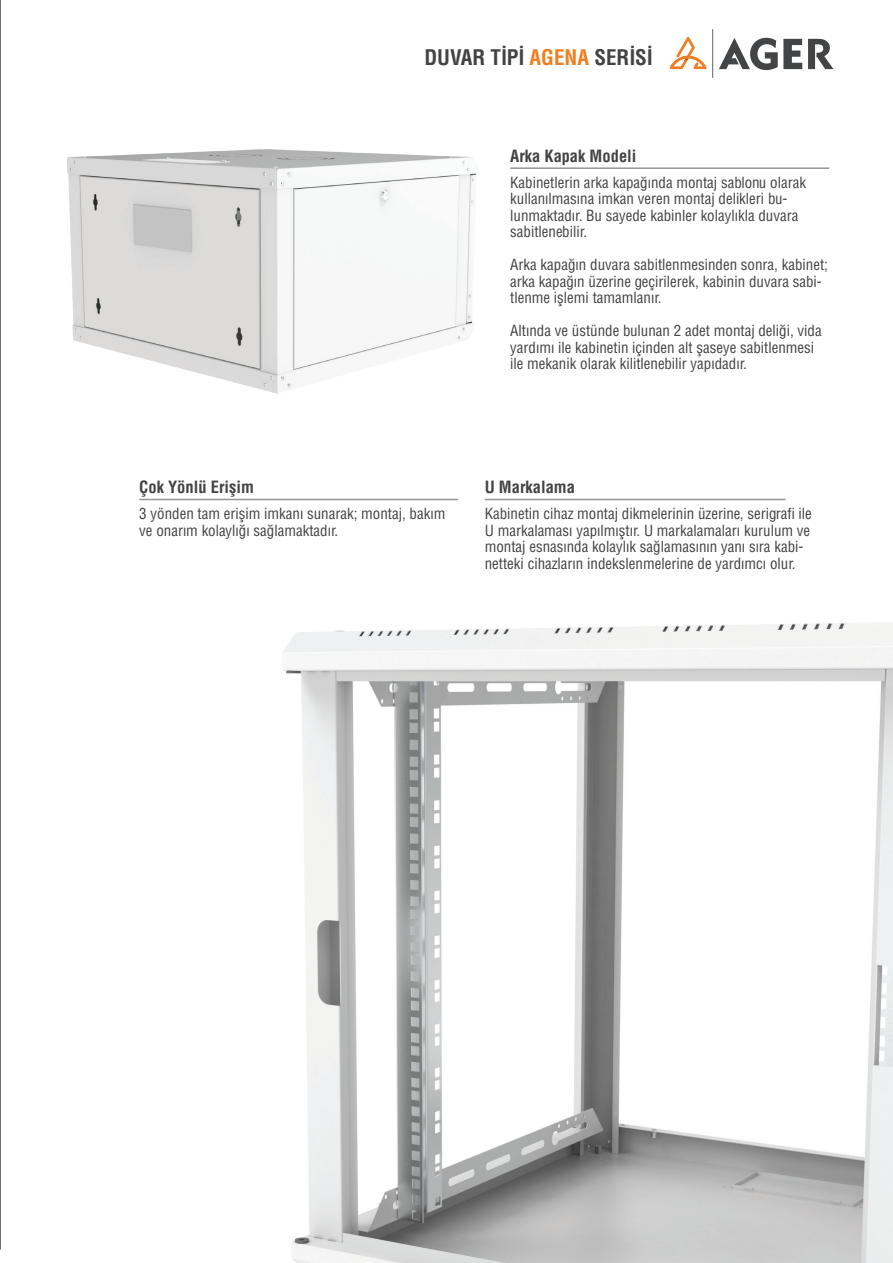
<style>
.page{position:relative;width:893px;height:1263px;background:#fff}
.page>*{position:absolute;margin:0;border:0;box-sizing:border-box;transform-origin:0 0}
.t1{font:21px "Helvetica Cond Bold Tr";color:#434343}
.t2{font:16.5px "Helvetica Cond Bold Tr";color:#434343}
.t3{font:15px/16.5px "Helvetica Cond Normal Tr";color:#434343}
.s1{color:#ee7f22}
</style>
<div class="page">
<hr style="left:0;top:0;width:1px;height:1249px;background:#434343">
<hr style="left:712px;top:29px;width:1px;height:49px;background:#434445">
<svg style="left:808px;top:38px;width:26px;height:31px"></svg>
<svg style="left:719px;top:38px;width:83px;height:32px"></svg>
<svg style="left:670px;top:37px;width:36px;height:32px"></svg>
<hr style="left:510px;top:167px;width:319px;height:2px;background:#939698">
<hr style="left:139px;top:499px;width:319px;height:1px;background:#939698">
<hr style="left:485px;top:499px;width:301px;height:1px;background:#939698">
<img style="left:67px;top:149px;width:410px;height:245px">
<img style="left:283px;top:622px;width:610px;height:641px">
<h1 class="t1" style="left:424px;top:45px;width:230px">DUVAR TİPİ <span class="s1">AGENA</span> SERİSİ</h1>
<p class="t2" style="left:510px;top:146px;width:128px">Arka Kapak Modeli</p>
<p class="t3" style="left:510px;top:174px;width:297px">Kabinetlerin arka kapağında montaj sablonu olarak kullanılmasına imkan veren montaj delikleri bu&shy;lunmaktadır. Bu sayede kabinler kolaylıkla duvara sabitlenebilir.</p>
<p class="t3" style="left:510px;top:256px;width:319px">Arka kapağın duvara sabitlenmesinden sonra, kabinet; arka kapağın üzerine geçirilerek, kabinin duvara sabi&shy;tlenme işlemi tamamlanır.</p>
<p class="t3" style="left:510px;top:322px;width:313px">Altında ve üstünde bulunan 2 adet montaj deliği, vida yardımı ile kabinetin içinden alt şaseye sabitlenmesi ile mekanik olarak kilitlenebilir yapıdadır.</p>
<p class="t2" style="left:139px;top:477px;width:116px">Çok Yönlü Erişim</p>
<p class="t2" style="left:485px;top:477px;width:92px">U Markalama</p>
<p class="t3" style="left:139px;top:505px;width:308px">3 yönden tam erişim imkanı sunarak; montaj, bakım ve onarım kolaylığı sağlamaktadır.</p>
<p class="t3" style="left:485px;top:505px;width:329px">Kabinetin cihaz montaj dikmelerinin üzerine, serigrafi ile U markalaması yapılmıştır. U markalamaları kurulum ve montaj esnasında kolaylık sağlamasının yanı sıra kabi&shy;netteki cihazların indekslenmelerine de yardımcı olur.</p>
</div>
